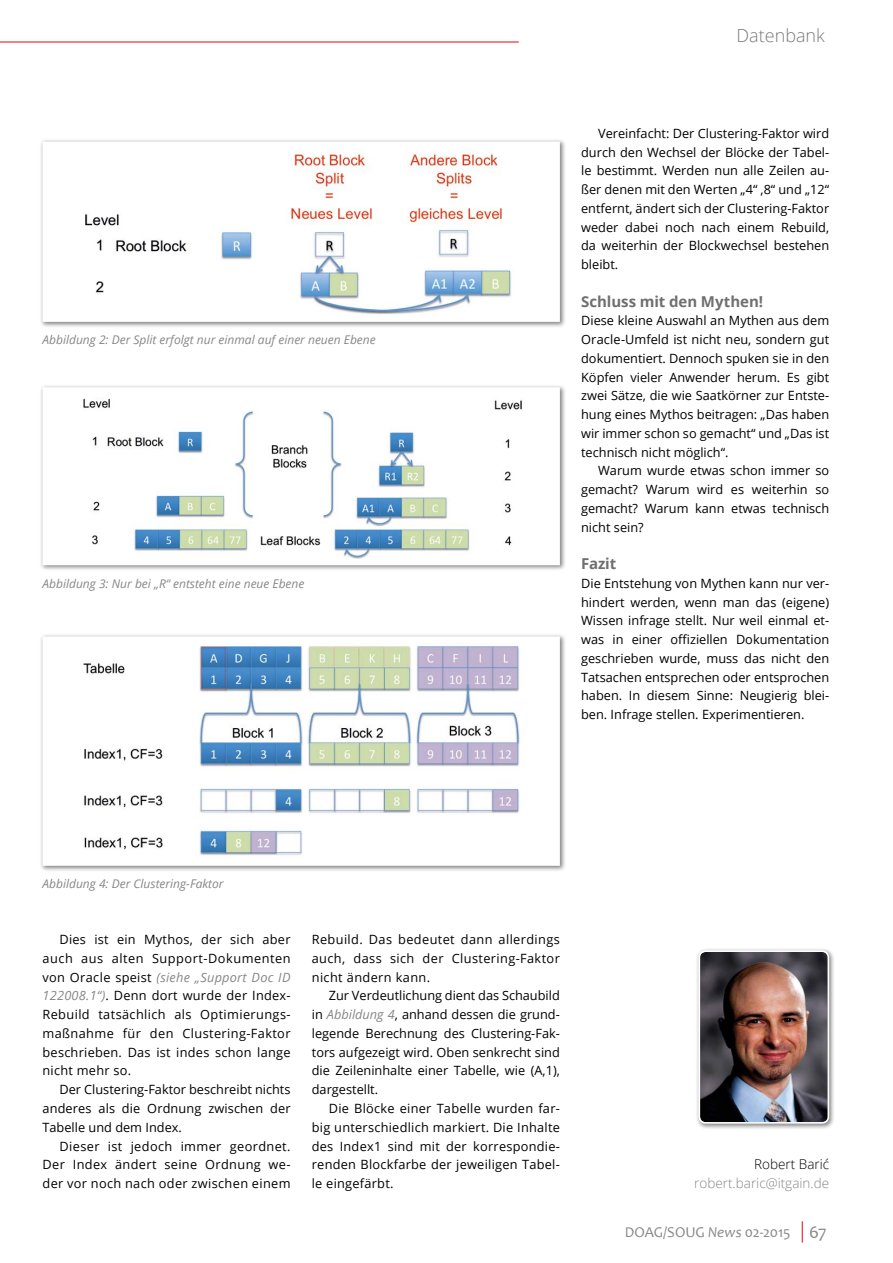
<style>
.page{position:relative;width:893px;height:1263px;background:#fff}
.page>*{position:absolute;margin:0;border:0;box-sizing:border-box;transform-origin:0 0}
.t1{font:300 18px "Open Sans";color:#7c7b7b}
.t2{font:700 15px "Open Sans";letter-spacing:-.005em;color:#706f6f}
.t3{font:15px "Candara";letter-spacing:-.005em;color:#878787}
.t4{font:300 13.5px "Open Sans";color:#878787}
.t5{font:300 13.5px "Open Sans";color:#000}
.t6{font:12.75px/18.8px "Open Sans";color:#000;text-align:justify}
.t7{font:italic 12px "Open Sans";color:#878787}
.s1{font-style:italic;color:#878787}
.s2{font-style:italic}
.s3{font-size:18px}
</style>
<div class="page">
<svg style="left:802px;top:1221px;width:1px;height:21px"></svg>
<hr style="left:0;top:42px;width:519px;height:1px;background:#e30613">
<div style="left:39px;top:138px;width:527px;height:190px;background:#000;opacity:.5"></div>
<svg style="left:40px;top:139px;width:523px;height:186px"></svg>
<div style="left:39px;top:384px;width:527px;height:187px;background:#000;opacity:.5"></div>
<svg style="left:40px;top:384px;width:523px;height:184px"></svg>
<div style="left:39px;top:633px;width:527px;height:239px;background:#000;opacity:.5"></div>
<svg style="left:40px;top:633px;width:523px;height:236px"></svg>
<div style="left:695px;top:947px;width:140px;height:183px;background:#000;opacity:.5"></div>
<img style="left:701px;top:953px;width:127px;height:169px">
<div style="left:698px;top:950px;width:131px;height:173px;border:2px solid #fff;border-radius:6px"></div>
<p class="t7" style="left:43px;top:331px;width:335px">Abbildung 2: Der Split erfolgt nur einmal auf einer neuen Ebene</p>
<p class="t7" style="left:43px;top:575px;width:263px">Abbildung 3: Nur bei „R“ entsteht eine neue Ebene</p>
<h1 class="t1" style="left:737px;top:24px;width:90px">Datenbank</h1>
<p class="t6" style="left:581px;top:124px;width:250px;text-indent:17px">Vereinfacht: Der Clustering-Faktor wird durch den Wechsel der Blöcke der Tabel&shy;le bestimmt. Werden nun alle Zeilen au&shy;ßer denen mit den Werten „4“ ,8“ und „12“ entfernt, ändert sich der Clustering-Faktor weder dabei noch nach einem Rebuild, da weiterhin der Blockwechsel bestehen bleibt.</p>
<p class="t2" style="left:581px;top:291px;width:184px">Schluss mit den Mythen!</p>
<p class="t6" style="left:581px;top:311px;width:250px">Diese kleine Auswahl an Mythen aus dem Oracle-Umfeld ist nicht neu, sondern gut dokumentiert. Dennoch spuken sie in den Köpfen vieler Anwender herum. Es gibt zwei Sätze, die wie Saatkörner zur Entste&shy;hung eines Mythos beitragen: „Das haben wir immer schon so gemacht“ und „Das ist technisch nicht möglich“.</p>
<p class="t6" style="left:581px;top:461px;width:250px;text-indent:17px">Warum wurde etwas schon immer so gemacht? Warum wird es weiterhin so gemacht? Warum kann etwas technisch nicht sein?</p>
<p class="t2" style="left:581px;top:553px;width:37px">Fazit</p>
<p class="t6" style="left:581px;top:573px;width:250px">Die Entstehung von Mythen kann nur ver&shy;hindert werden, wenn man das (eigene)<br>Wissen infrage stellt. Nur weil einmal et&shy;was in einer offiziellen Dokumentation geschrieben wurde, muss das nicht den Tatsachen entsprechen oder entsprochen haben. In diesem Sinne: Neugierig blei&shy;ben. Infrage stellen. Experimentieren.</p>
<p class="t7" style="left:43px;top:875px;width:183px">Abbildung 4: Der Clustering-Faktor</p>
<p class="t6" style="left:43px;top:930px;width:250px;text-indent:17px">Dies ist ein Mythos, der sich aber auch aus alten Support-Dokumenten von Oracle speist <span class="s1">(siehe „Support Doc ID 122008.1“)</span>. Denn dort wurde der Index-Rebuild tatsächlich als Optimierungs&shy;maßnahme für den Clustering-Faktor beschrieben. Das ist indes schon lange nicht mehr so.</p>
<p class="t6" style="left:43px;top:1080px;width:250px;text-indent:17px">Der Clustering-Faktor beschreibt nichts anderes als die Ordnung zwischen der Tabelle und dem Index.</p>
<p class="t6" style="left:43px;top:1136px;width:250px;text-indent:17px">Dieser ist jedoch immer geordnet.<br>Der Index ändert seine Ordnung we&shy;der vor noch nach oder zwischen einem</p>
<p class="t6" style="left:312px;top:930px;width:250px">Rebuild. Das bedeutet dann allerdings auch, dass sich der Clustering-Faktor nicht ändern kann.</p>
<p class="t6" style="left:312px;top:986px;width:250px;text-indent:17px">Zur Verdeutlichung dient das Schaubild in <span class="s1">Abbildung 4</span>, anhand dessen die grund&shy;legende Berechnung des Clustering-Fak&shy;tors aufgezeigt wird. Oben senkrecht sind die Zeileninhalte einer Tabelle, wie (A,1), dargestellt.</p>
<p class="t6" style="left:312px;top:1099px;width:250px;text-indent:17px">Die Blöcke einer Tabelle wurden far&shy;big unterschiedlich markiert. Die Inhalte des Index1 sind mit der korrespondie&shy;renden Blockfarbe der jeweiligen Tabel&shy;le eingefärbt.</p>
<p class="t5" style="left:754px;top:1155px;width:76px">Robert Barić</p>
<p class="t4" style="left:694px;top:1174px;width:136px">robert.baric@itgain.de</p>
<p class="t3" style="left:625px;top:1223px;width:203px">DOAG/SOUG <span class="s2">News</span> 02-2015 <span class="s3">67</span></p>
</div>
